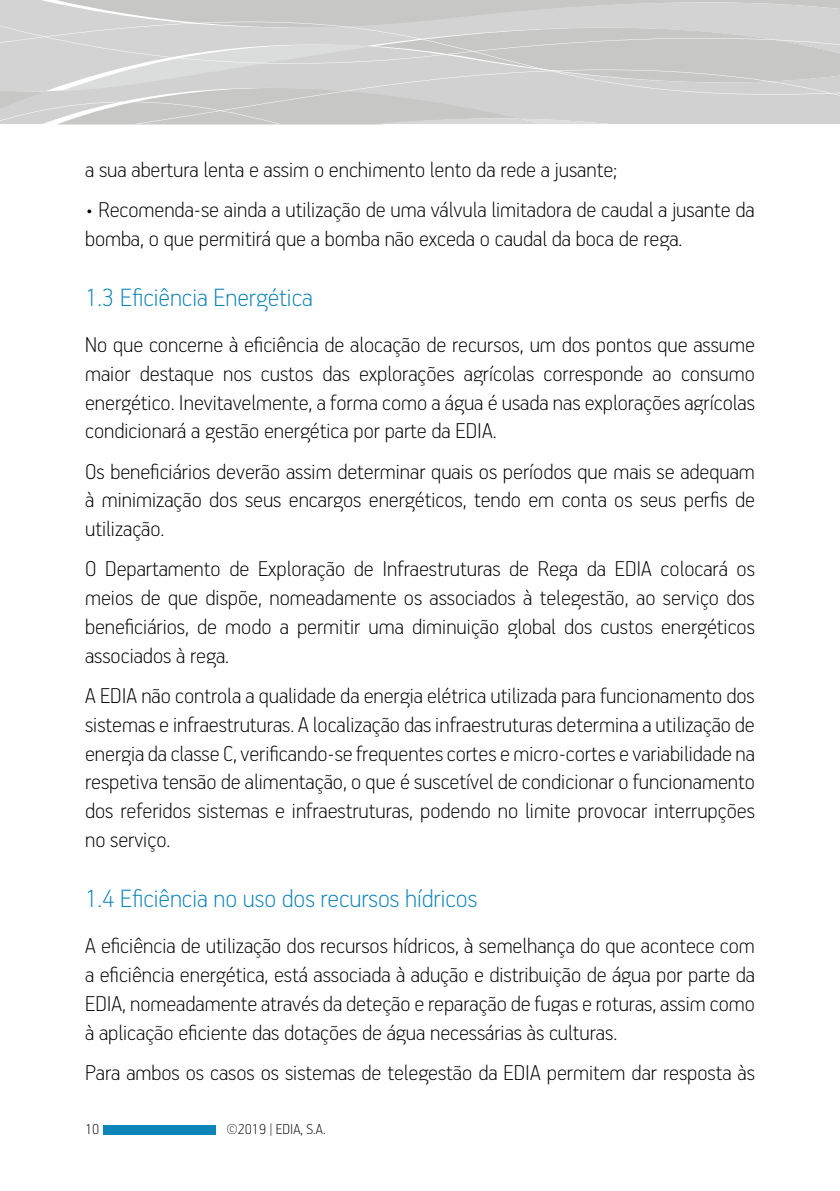
<style>
.page{position:relative;width:840px;height:1191px;background:#fff}
.page>*{position:absolute;margin:0;border:0;box-sizing:border-box;transform-origin:0 0}
.t1{font:100 28px "PF Handbook Pro";color:#0c84b8}
.t2{font:100 24px/28.8px "PF Handbook Pro";color:#000;text-align:justify}
.t3{font:100 16px "PF Handbook Pro";color:#000}
</style>
<div class="page">
<div style="left:103px;top:1124px;width:112px;height:10px;background:#0c84b8"></div>
<svg style="left:0;top:0;width:839px;height:5px;background:#cacac9"></svg>
<svg style="left:0;top:5px;width:839px;height:17px;background:#cecece"></svg>
<svg style="left:0;top:22px;width:839px;height:48px;background:#d0d0d0"></svg>
<svg style="left:0;top:70px;width:839px;height:53px;background:#d0d0cf"></svg>
<p class="t2" style="left:85px;top:154px;width:533px">a sua abertura lenta e assim o enchimento lento da rede a jusante;</p>
<p class="t2" style="left:85px;top:194px;width:670px">• Recomenda-se ainda a utilização de uma válvula limitadora de caudal a jusante da bomba, o que permitirá que a bomba não exceda o caudal da boca de rega.</p>
<p class="t1" style="left:85px;top:280px;width:229px">1.3 Eficiência Energética</p>
<p class="t2" style="left:85px;top:329px;width:671px">No que concerne à eficiência de alocação de recursos, um dos pontos que assume maior destaque nos custos das explorações agrícolas corresponde ao consumo energético. Inevitavelmente, a forma como a água é usada nas explorações agrícolas condicionará a gestão energética por parte da EDIA.</p>
<p class="t2" style="left:85px;top:455px;width:671px">Os beneficiários deverão assim determinar quais os períodos que mais se adequam à minimização dos seus encargos energéticos, tendo em conta os seus perfis de utilização.</p>
<p class="t2" style="left:85px;top:553px;width:671px">O Departamento de Exploração de Infraestruturas de Rega da EDIA colocará os meios de que dispõe, nomeadamente os associados à telegestão, ao serviço dos beneficiários, de modo a permitir uma diminuição global dos custos energéticos associados à rega.</p>
<p class="t2" style="left:85px;top:680px;width:671px">A EDIA não controla a qualidade da energia elétrica utilizada para funcionamento dos sistemas e infraestruturas. A localização das infraestruturas determina a utilização de energia da classe C, verificando-se frequentes cortes e micro-cortes e variabilidade na respetiva tensão de alimentação, o que é suscetível de condicionar o funcionamento dos referidos sistemas e infraestruturas, podendo no limite provocar interrupções no serviço.</p>
<p class="t1" style="left:85px;top:881px;width:393px">1.4 Eficiência no uso dos recursos hídricos</p>
<p class="t2" style="left:85px;top:930px;width:671px">A eficiência de utilização dos recursos hídricos, à semelhança do que acontece com a eficiência energética, está associada à adução e distribuição de água por parte da EDIA, nomeadamente através da deteção e reparação de fugas e roturas, assim como à aplicação eficiente das dotações de água necessárias às culturas.</p>
<p class="t2" style="left:85px;top:1056px;width:671px">Para ambos os casos os sistemas de telegestão da EDIA permitem dar resposta às</p>
<p class="t3" style="left:85px;top:1119px;width:16px">10</p>
<p class="t3" style="left:226px;top:1119px;width:101px">©2019 | EDIA, S.A.</p>
</div>
